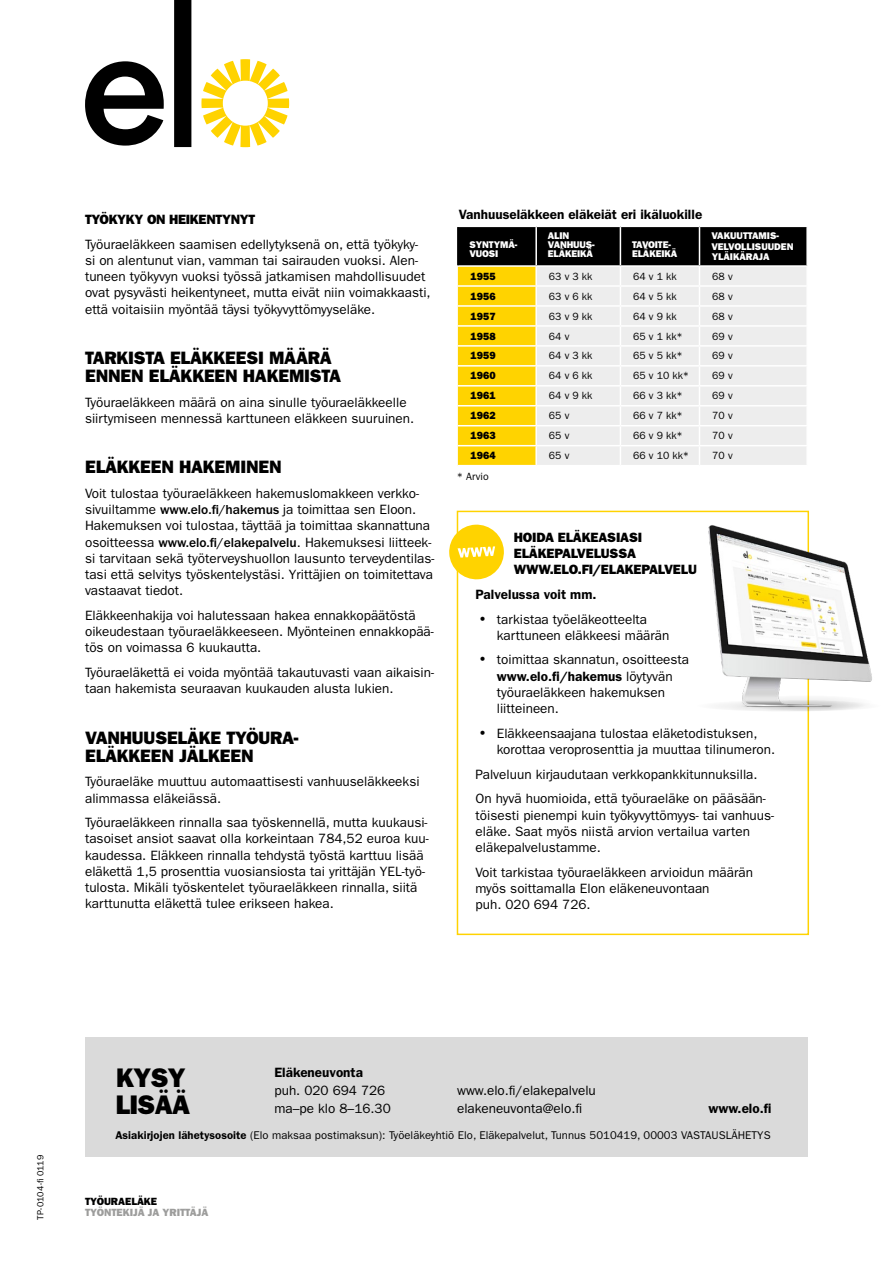
<style>
.page{position:relative;width:893px;height:1263px;background:#fff}
.page>*{position:absolute;margin:0;border:0;box-sizing:border-box;transform-origin:0 0}
.t1{font:27px/27px "ITC Franklin Gothic Std Hvy";letter-spacing:-.02em;color:#000}
.LEIPIS_BOOK_9_10_8{font:18px/18px "ITC Franklin Gothic Std Hvy";letter-spacing:-.01em;color:#000}
.LEIPIS_BOOK_9_10_8-2{font:13.5px/16.2px "ITC Franklin Gothic Std";color:#000}
.LEIPIS_BOOK_9_10_8-3{font:13.5px/16.2px "ITC Franklin Gothic Std Hvy";letter-spacing:-.01em;color:#000}
.LEIPIS_BOOK_9_10_8-4{font:600 13.5px "ITC Franklin Gothic Std";color:#000}
.LEIPIS_BOOK_9_10_8-5{font:11.25px "ITC Franklin Gothic Std";letter-spacing:.005em;color:#000}
.LEIPIS_BOOK_9_10_8-6{font:10.5px "ITC Franklin Gothic Std";color:#000}
.t2{font:10.5px "ITC Franklin Gothic Std Hvy";color:#000}
.t3{font:10.5px "ITC Franklin Gothic Std Hvy";color:#9d9d9c}
.t4{font:9.75px/9px "ITC Franklin Gothic Std Hvy";letter-spacing:-.01em;color:#fff}
.t5{font:9px "ITC Franklin Gothic Std";letter-spacing:-.005em;color:#000}
.s1{font-weight:500}
.s2{font-size:24px}
.s3{font-weight:600}
</style>
<div class="page">
<svg style="left:201px;top:59px;width:88px;height:88px"></svg>
<svg style="left:85px;top:0;width:106px;height:147px"></svg>
<div style="left:85px;top:1037px;width:723px;height:120px;background:#dadada"></div>
<svg style="left:458px;top:226px;width:350px;height:239px;background:#ccc49f"></svg>
<hr style="left:457px;top:226px;width:79px;height:1px;background:#fff">
<hr style="left:535px;top:227px;width:2px;height:38px;background:#fff">
<hr style="left:457px;top:227px;width:2px;height:38px;background:#000">
<div style="left:457px;top:511px;width:352px;height:424px;border:2px solid #ffd300"></div>
<svg style="left:449px;top:524px;width:55px;height:56px"></svg>
<img style="left:708px;top:524px;width:164px;height:188px">
<p class="LEIPIS_BOOK_9_10_8-3" style="left:85px;top:211px;width:172px">TYÖKYKY ON HEIKENTYNYT</p>
<p class="LEIPIS_BOOK_9_10_8-2" style="left:85px;top:236px;width:347px">Työuraeläkkeen saamisen edellytyksenä on, että työkyky&shy;si on alentunut vian, vamman tai sairauden vuoksi. Alen&shy;tuneen työkyvyn vuoksi työssä jatkamisen mahdollisuudet ovat pysyvästi heikentyneet, mutta eivät niin voimakkaasti, että voitaisiin myöntää täysi työkyvyttömyyseläke.</p>
<p class="LEIPIS_BOOK_9_10_8" style="left:85px;top:349px;width:258px">TARKISTA ELÄKKEESI MÄÄRÄ<br>ENNEN ELÄKKEEN HAKEMISTA</p>
<p class="LEIPIS_BOOK_9_10_8-2" style="left:85px;top:394px;width:331px">Työuraeläkkeen määrä on aina sinulle työuraeläkkeelle siirtymiseen mennessä karttuneen eläkkeen suuruinen.</p>
<p class="LEIPIS_BOOK_9_10_8" style="left:85px;top:458px;width:198px">ELÄKKEEN HAKEMINEN</p>
<p class="LEIPIS_BOOK_9_10_8-2" style="left:85px;top:485px;width:351px">Voit tulostaa työuraeläkkeen hakemuslomakkeen verkko&shy;sivuiltamme <span class="s1">www.elo.fi/hakemus</span> ja toimittaa sen Eloon.<br>Hakemuksen voi tulostaa, täyttää ja toimittaa skannattuna osoitteessa <span class="s1">www.elo.fi/elakepalvelu</span>. Hakemuksesi liitteek&shy;si tarvitaan sekä työterveyshuollon lausunto terveydentilas&shy;tasi että selvitys työskentelystäsi. Yrittäjien on toimitettava vastaavat tiedot.</p>
<p class="LEIPIS_BOOK_9_10_8-2" style="left:85px;top:607px;width:350px">Eläkkeenhakija voi halutessaan hakea ennakkopäätöstä oikeudestaan työuraeläkkeeseen. Myönteinen ennakkopää&shy;tös on voimassa 6 kuukautta.</p>
<p class="LEIPIS_BOOK_9_10_8-2" style="left:85px;top:664px;width:351px">Työuraeläkettä ei voida myöntää takautuvasti vaan aikaisin&shy;taan hakemista seuraavan kuukauden alusta lukien.</p>
<p class="LEIPIS_BOOK_9_10_8" style="left:85px;top:728px;width:215px">VANHUUSELÄKE TYÖURA-<br>ELÄKKEEN JÄLKEEN</p>
<p class="LEIPIS_BOOK_9_10_8-2" style="left:85px;top:774px;width:336px">Työuraeläke muuttuu automaattisesti vanhuuseläkkeeksi alimmassa eläkeiässä.</p>
<p class="LEIPIS_BOOK_9_10_8-2" style="left:85px;top:815px;width:345px">Työuraeläkkeen rinnalla saa työskennellä, mutta kuukausi&shy;tasoiset ansiot saavat olla korkeintaan 784,52 euroa kuu&shy;kaudessa. Eläkkeen rinnalla tehdystä työstä karttuu lisää eläkettä 1,5 prosenttia vuosiansiosta tai yrittäjän YEL-työ&shy;tulosta. Mikäli työskentelet työuraeläkkeen rinnalla, siitä karttunutta eläkettä tulee erikseen hakea.</p>
<p class="LEIPIS_BOOK_9_10_8-4" style="left:459px;top:206px;width:245px">Vanhuuseläkkeen eläkeiät eri ikäluokille</p>
<p class="t4" style="left:469px;top:240px;width:49px">SYNTYMÄ-<br>VUOSI</p>
<p class="t4" style="left:548px;top:231px;width:48px">ALIN<br>VANHUUS-<br>ELÄKEIKÄ</p>
<p class="t4" style="left:632px;top:240px;width:47px">TAVOITE-<br>ELÄKEIKÄ</p>
<p class="t4" style="left:711px;top:230px;width:84px;line-height:10.5px">VAKUUTTAMIS-<br>VELVOLLISUUDEN</p>
<p class="t4" style="left:712px;top:252px;width:59px">YLÄIKÄRAJA</p>
<p class="t2" style="left:471px;top:270px;width:27px">1955</p>
<p class="LEIPIS_BOOK_9_10_8-6" style="left:549px;top:270px;width:45px">63 v 3 kk</p>
<p class="LEIPIS_BOOK_9_10_8-6" style="left:633px;top:270px;width:45px">64 v 1 kk</p>
<p class="LEIPIS_BOOK_9_10_8-6" style="left:712px;top:270px;width:22px">68 v</p>
<p class="t2" style="left:471px;top:290px;width:27px">1956</p>
<p class="LEIPIS_BOOK_9_10_8-6" style="left:549px;top:290px;width:45px">63 v 6 kk</p>
<p class="LEIPIS_BOOK_9_10_8-6" style="left:633px;top:290px;width:45px">64 v 5 kk</p>
<p class="LEIPIS_BOOK_9_10_8-6" style="left:712px;top:290px;width:22px">68 v</p>
<p class="t2" style="left:471px;top:310px;width:27px">1957</p>
<p class="LEIPIS_BOOK_9_10_8-6" style="left:549px;top:310px;width:45px">63 v 9 kk</p>
<p class="LEIPIS_BOOK_9_10_8-6" style="left:633px;top:310px;width:45px">64 v 9 kk</p>
<p class="LEIPIS_BOOK_9_10_8-6" style="left:712px;top:310px;width:22px">68 v</p>
<p class="t2" style="left:471px;top:330px;width:27px">1958</p>
<p class="LEIPIS_BOOK_9_10_8-6" style="left:549px;top:330px;width:22px">64 v</p>
<p class="LEIPIS_BOOK_9_10_8-6" style="left:633px;top:330px;width:51px">65 v 1 kk*</p>
<p class="LEIPIS_BOOK_9_10_8-6" style="left:712px;top:330px;width:22px">69 v</p>
<p class="t2" style="left:471px;top:350px;width:27px">1959</p>
<p class="LEIPIS_BOOK_9_10_8-6" style="left:549px;top:350px;width:45px">64 v 3 kk</p>
<p class="LEIPIS_BOOK_9_10_8-6" style="left:633px;top:350px;width:51px">65 v 5 kk*</p>
<p class="LEIPIS_BOOK_9_10_8-6" style="left:712px;top:350px;width:22px">69 v</p>
<p class="t2" style="left:471px;top:370px;width:27px">1960</p>
<p class="LEIPIS_BOOK_9_10_8-6" style="left:549px;top:370px;width:45px">64 v 6 kk</p>
<p class="LEIPIS_BOOK_9_10_8-6" style="left:633px;top:370px;width:58px">65 v 10 kk*</p>
<p class="LEIPIS_BOOK_9_10_8-6" style="left:712px;top:370px;width:22px">69 v</p>
<p class="t2" style="left:471px;top:390px;width:27px">1961</p>
<p class="LEIPIS_BOOK_9_10_8-6" style="left:549px;top:390px;width:45px">64 v 9 kk</p>
<p class="LEIPIS_BOOK_9_10_8-6" style="left:633px;top:390px;width:51px">66 v 3 kk*</p>
<p class="LEIPIS_BOOK_9_10_8-6" style="left:712px;top:390px;width:22px">69 v</p>
<p class="t2" style="left:471px;top:410px;width:27px">1962</p>
<p class="LEIPIS_BOOK_9_10_8-6" style="left:549px;top:410px;width:22px">65 v</p>
<p class="LEIPIS_BOOK_9_10_8-6" style="left:633px;top:410px;width:51px">66 v 7 kk*</p>
<p class="LEIPIS_BOOK_9_10_8-6" style="left:712px;top:410px;width:22px">70 v</p>
<p class="t2" style="left:471px;top:429px;width:27px">1963</p>
<p class="LEIPIS_BOOK_9_10_8-6" style="left:549px;top:430px;width:22px">65 v</p>
<p class="LEIPIS_BOOK_9_10_8-6" style="left:633px;top:430px;width:51px">66 v 9 kk*</p>
<p class="LEIPIS_BOOK_9_10_8-6" style="left:712px;top:430px;width:22px">70 v</p>
<p class="t2" style="left:471px;top:449px;width:27px">1964</p>
<p class="LEIPIS_BOOK_9_10_8-6" style="left:549px;top:450px;width:22px">65 v</p>
<p class="LEIPIS_BOOK_9_10_8-6" style="left:633px;top:450px;width:58px">66 v 10 kk*</p>
<p class="LEIPIS_BOOK_9_10_8-6" style="left:712px;top:450px;width:22px">70 v</p>
<p class="LEIPIS_BOOK_9_10_8-6" style="left:457px;top:471px;width:34px">* Arvio</p>
<p class="LEIPIS_BOOK_9_10_8-3" style="left:514px;top:529px;width:185px">HOIDA ELÄKEASIASI<br>ELÄKEPALVELUSSA<br>WWW.ELO.FI/ELAKEPALVELU</p>
<p class="LEIPIS_BOOK_9_10_8-4" style="left:476px;top:586px;width:122px">Palvelussa voit mm.</p>
<p class="LEIPIS_BOOK_9_10_8-2" style="left:497px;top:611px;width:174px;text-indent:-21px"><span class="s2">•</span> tarkistaa työeläkeotteelta karttuneen eläkkeesi määrän</p>
<p class="LEIPIS_BOOK_9_10_8-2" style="left:497px;top:652px;width:194px;text-indent:-21px"><span class="s2">•</span> toimittaa skannatun, osoitteesta <span class="s3">www.elo.fi/hakemus</span> löytyvän työuraeläkkeen hakemuksen liitteineen.</p>
<p class="LEIPIS_BOOK_9_10_8-2" style="left:497px;top:725px;width:280px;text-indent:-21px"><span class="s2">•</span> Eläkkeensaajana tulostaa eläketodistuksen, korottaa veroprosenttia ja muuttaa tilinumeron.</p>
<p class="LEIPIS_BOOK_9_10_8-2" style="left:476px;top:766px;width:284px">Palveluun kirjaudutaan verkkopankkitunnuksilla.</p>
<p class="LEIPIS_BOOK_9_10_8-2" style="left:476px;top:791px;width:300px">On hyvä huomioida, että työuraeläke on pääsään&shy;töisesti pienempi kuin työkyvyttömyys- tai vanhuus&shy;eläke. Saat myös niistä arvion vertailua varten eläkepalvelustamme.</p>
<p class="LEIPIS_BOOK_9_10_8-2" style="left:476px;top:864px;width:279px">Voit tarkistaa työuraeläkkeen arvioidun määrän myös soittamalla Elon eläkeneuvontaan<br>puh. 020 694 726.</p>
<p class="t5" style="left:35px;top:1220px;width:66px;rotate:-90deg">TP-0104-fi 0119</p>
<p class="t1" style="left:115px;top:1064px;width:76px">KYSY<br>LISÄÄ</p>
<p class="LEIPIS_BOOK_9_10_8-5" style="left:115px;top:1128px;width:657px"><span class="s3">Asiakirjojen lähetysosoite</span> (Elo maksaa postimaksun): Työeläkeyhtiö Elo, Eläkepalvelut, Tunnus 5010419, 00003 VASTAUSLÄHETYS</p>
<p class="LEIPIS_BOOK_9_10_8-2" style="left:274px;top:1064px;width:118px;line-height:18px"><span class="s3">Eläkeneuvonta </span>puh. 020 694 726 ma–pe klo 8–16.30</p>
<p class="LEIPIS_BOOK_9_10_8-2" style="left:457px;top:1083px;width:140px">www.elo.fi/elakepalvelu</p>
<p class="LEIPIS_BOOK_9_10_8-2" style="left:457px;top:1101px;width:127px">elakeneuvonta@elo.fi</p>
<p class="LEIPIS_BOOK_9_10_8-4" style="left:708px;top:1101px;width:64px">www.elo.fi</p>
<p class="t2" style="left:85px;top:1195px;width:74px">TYÖURAELÄKE</p>
<p class="t3" style="left:85px;top:1206px;width:125px">TYÖNTEKIJÄ JA YRITTÄJÄ</p>
</div>
